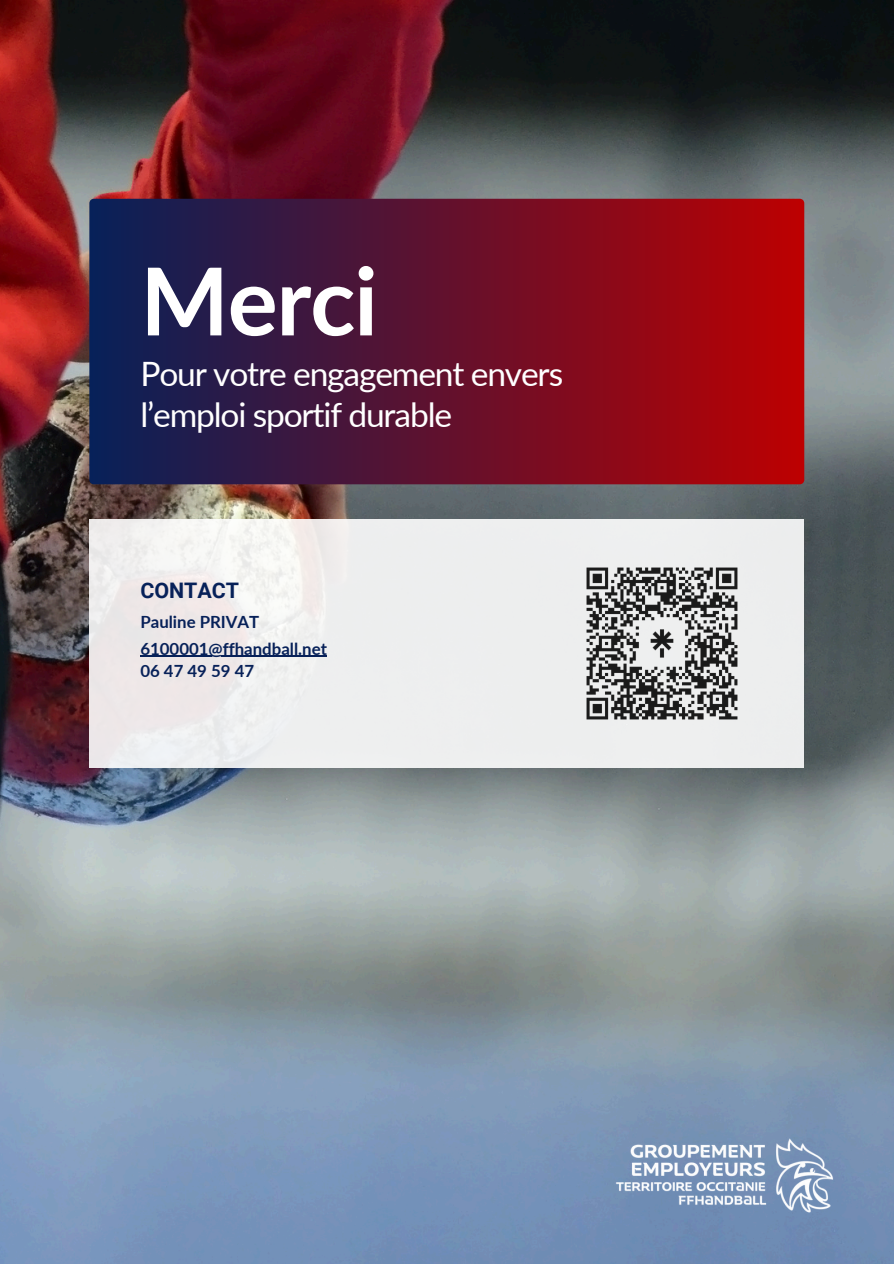
<style>
.page{position:relative;width:894px;height:1264px;background:#fff}
.page>*{position:absolute;margin:0;border:0;box-sizing:border-box;transform-origin:0 0}
.t1{font:700 93.6px "Lato";letter-spacing:-.015em;color:#fff}
.t2{font:33.6px/40.5px "Lato";letter-spacing:-.035em;color:#fff}
.t3{font:700 21.45px "Roboto";color:#072159}
.t4{font:700 16.8px/27px "Lato";color:#072159}
</style>
<div class="page">
<img style="left:0;top:0;width:893px;height:1263px">
<svg style="left:89px;top:199px;width:715px;height:285px;background:#61102d"></svg>
<div style="left:89px;top:519px;width:715px;height:249px;background:#edeeee"></div>
<img style="left:586px;top:567px;width:152px;height:153px">
<img style="left:585px;top:1128px;width:256px;height:92px">
<hr style="left:140px;top:656px;width:187px;height:1px;background:#072159">
<h1 class="t1" style="left:140px;top:232px;width:239px">Merci</h1>
<p class="t2" style="left:140px;top:352px;width:424px">Pour votre engagement envers l’emploi sportif durable</p>
<p class="t3" style="left:140px;top:576px;width:100px">CONTACT</p>
<p class="t4" style="left:140px;top:607px;width:188px">Pauline PRIVAT<br>6100001@ffhandball.net</p>
<p class="t4" style="left:140px;top:657px;width:115px">06 47 49 59 47</p>
</div>
